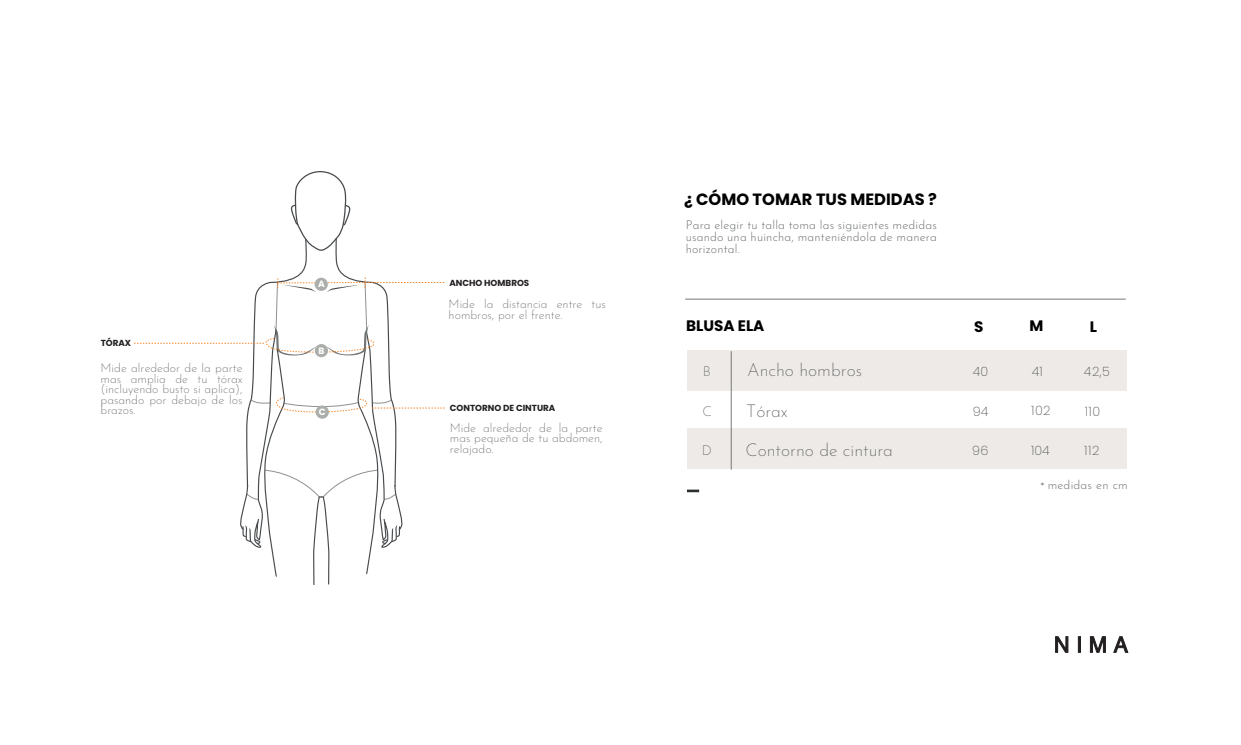
<style>
.page{position:relative;width:1241px;height:745px;background:#fff}
.page>*{position:absolute;margin:0;border:0;box-sizing:border-box;transform-origin:0 0}
.t1{font:100 17.68px "Josefin Sans";color:#5a5e5c}
.t2{font:700 16.28px "Poppins";color:#000001}
.t3{font:700 15.22px "Poppins";color:#000001}
.t4{font:100 13.65px "Josefin Sans";color:#5a5e5c}
.t5{font:200 12.78px "Poppins";letter-spacing:.03em;color:#5a5e5c}
.t6{font:100 12.25px/10.5px "Josefin Sans";color:#5d6161;text-align:justify}
.t7{font:700 9.1px "Poppins";color:#fff}
.t8{font:700 8.75px "Poppins";color:#231f20}
</style>
<div class="page">
<div style="left:686px;top:350px;width:440px;height:40px;background:#eeeae8"></div>
<hr style="left:685px;top:298px;width:440px;height:1px;background:#757972">
<div style="left:686px;top:428px;width:440px;height:40px;background:#eeeae8"></div>
<hr style="left:730px;top:351px;width:1px;height:118px;background:#757972">
<svg style="left:687px;top:489px;width:12px;height:3px"></svg>
<svg style="left:134px;top:171px;width:311px;height:413px"></svg>
<div style="left:315px;top:405px;width:14px;height:13px;background:#abafab;border-radius:50%"></div>
<svg style="left:1055px;top:636px;width:12px;height:16px"></svg>
<svg style="left:1078px;top:636px;width:2px;height:16px"></svg>
<svg style="left:1090px;top:636px;width:15px;height:16px"></svg>
<svg style="left:1113px;top:636px;width:14px;height:16px"></svg>
<p class="t8" style="left:101px;top:338px;width:32px">TÓRAX</p>
<p class="t6" style="left:101px;top:361px;width:143px">Mide alrededor de la parte mas amplia de tu tórax (incluyendo busto si aplica), pasando por debajo de los brazos.</p>
<p class="t7" style="left:318px;top:278px;width:8px">A</p>
<p class="t8" style="left:449px;top:277px;width:81px">ANCHO HOMBROS</p>
<p class="t6" style="left:448px;top:297px;width:159px">Mide la distancia entre tus hombros, por el frente.</p>
<p class="t7" style="left:318px;top:345px;width:7px">B</p>
<p class="t7" style="left:319px;top:406px;width:8px">C</p>
<p class="t8" style="left:450px;top:403px;width:107px">CONTORNO DE CINTURA</p>
<p class="t6" style="left:450px;top:421px;width:154px">Mide alrededor de la parte mas pequeña de tu abdomen, relajado.</p>
<h2 class="t2" style="left:684px;top:190px;width:254px">¿ CÓMO TOMAR TUS MEDIDAS ?</h2>
<p class="t6" style="left:685px;top:217px;width:253px;line-height:12.2px">Para elegir tu talla toma las siguientes medidas usando una huincha, manteniéndola de manera horizontal.</p>
<p class="t3" style="left:686px;top:316px;width:80px">BLUSA ELA</p>
<p class="t3" style="left:973px;top:318px;width:11px">S</p>
<p class="t3" style="left:1029px;top:317px;width:15px">M</p>
<p class="t3" style="left:1089px;top:317px;width:9px">L</p>
<p class="t4" style="left:702px;top:360px;width:9px">B</p>
<p class="t4" style="left:702px;top:400px;width:11px">C</p>
<p class="t4" style="left:701px;top:439px;width:12px">D</p>
<h1 class="t1" style="left:747px;top:356px;width:116px">Ancho hombros</h1>
<h1 class="t1" style="left:746px;top:397px;width:43px">Tórax</h1>
<h1 class="t1" style="left:745px;top:436px;width:149px">Contorno de cintura</h1>
<p class="t5" style="left:972px;top:363px;width:17px">40</p>
<p class="t5" style="left:1031px;top:363px;width:12px">41</p>
<p class="t5" style="left:1083px;top:363px;width:28px">42,5</p>
<p class="t5" style="left:972px;top:404px;width:17px">94</p>
<p class="t5" style="left:1030px;top:403px;width:21px">102</p>
<p class="t5" style="left:1084px;top:404px;width:17px">110</p>
<p class="t5" style="left:971px;top:443px;width:18px">96</p>
<p class="t5" style="left:1030px;top:443px;width:20px">104</p>
<p class="t5" style="left:1084px;top:443px;width:17px">112</p>
<p class="t6" style="left:1040px;top:478px;width:89px">* medidas en cm</p>
</div>
